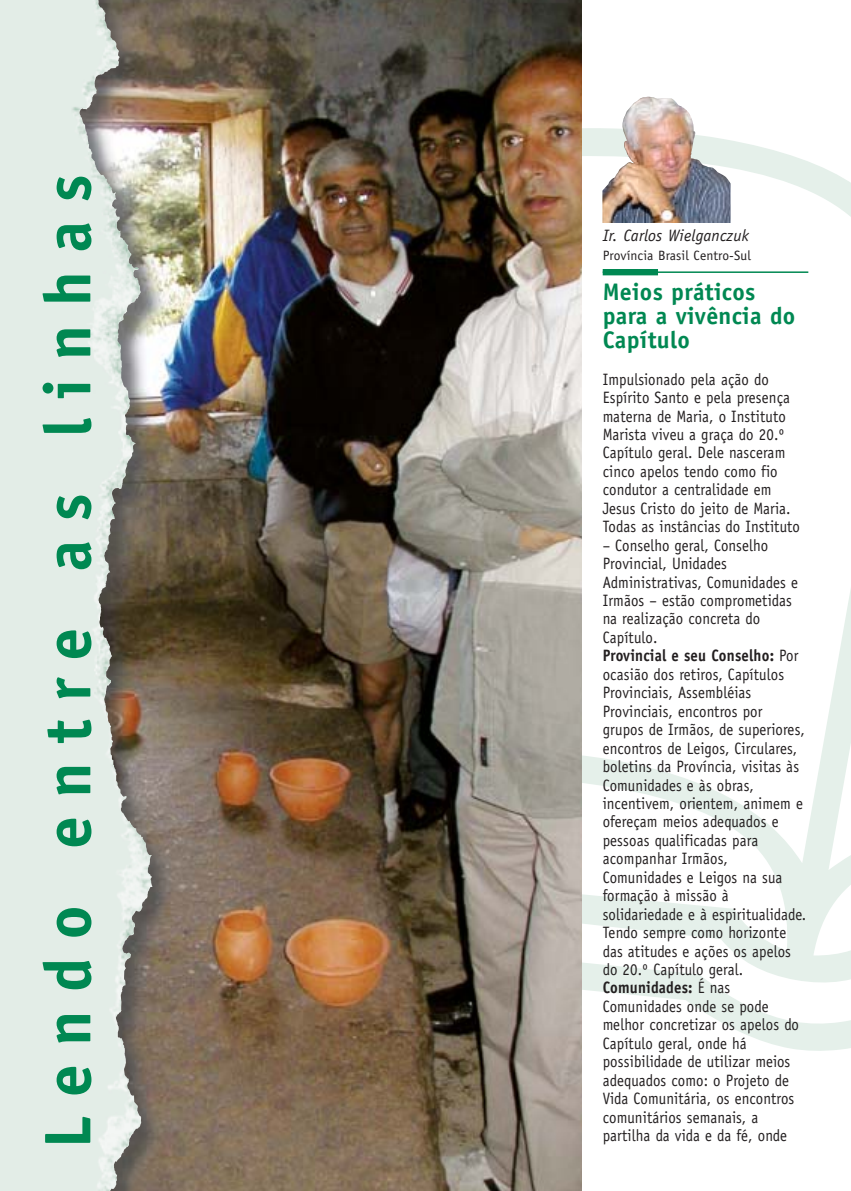
<style>
.page{position:relative;width:851px;height:1191px;background:#fff}
.page>*{position:absolute;margin:0;border:0;box-sizing:border-box;transform-origin:0 0}
.t1{font:700 66px "Officina Sans";letter-spacing:.28em;color:#008852}
.t2{font:700 24px/24px "Officina Sans";letter-spacing:.01em;color:#008852}
.t3{font:16.5px/18.5px "Officina Sans";letter-spacing:.01em;color:#231f20;scale:.9 1}
.t4{font:italic 16.5px "Officina Sans";letter-spacing:.01em;color:#231f20}
.t5{font:13.5px "Officina Sans";letter-spacing:.01em;color:#231f20}
.s1{font-weight:700}
</style>
<div class="page">
<svg style="left:581px;top:127px;width:269px;height:1030px"></svg>
<img style="left:602px;top:96px;width:128px;height:127px">
<hr style="left:602px;top:271px;width:206px;height:2px;background:#008852">
<div style="left:602px;top:269px;width:56px;height:6px;background:#008852"></div>
<img style="left:0;top:0;width:581px;height:1191px">
<img style="left:0;top:0;width:119px;height:108px">
<h1 class="t1" style="left:43px;top:1149px;width:976px;rotate:-90deg">Lendo entre as linhas</h1>
<p class="t4" style="left:602px;top:229px;width:148px">Ir. Carlos Wielganczuk</p>
<p class="t5" style="left:602px;top:251px;width:150px">Província Brasil Centro-Sul</p>
<h2 class="t2" style="left:602px;top:282px;width:194px">Meios práticos para a vivência do<br>Capítulo</h2>
<p class="t3" style="left:602px;top:371px;width:221px">Impulsionado pela ação do<br>Espírito Santo e pela presença materna de Maria, o Instituto<br>Marista viveu a graça do 20.º<br>Capítulo geral. Dele nasceram cinco apelos tendo como fio condutor a centralidade em<br>Jesus Cristo do jeito de Maria.<br>Todas as instâncias do Instituto</p>
<p class="t3" style="left:602px;top:537px;width:228px">– Conselho geral, Conselho<br>Provincial, Unidades<br>Administrativas, Comunidades e<br>Irmãos – estão comprometidas na realização concreta do<br>Capítulo.<br><span class="s1">Provincial e seu Conselho:</span> Por ocasião dos retiros, Capítulos<br>Provinciais, Assembléias<br>Provinciais, encontros por grupos de Irmãos, de superiores, encontros de Leigos, Circulares, boletins da Província, visitas às<br>Comunidades e às obras, incentivem, orientem, animem e ofereçam meios adequados e pessoas qualificadas para acompanhar Irmãos,<br>Comunidades e Leigos na sua formação à missão à solidariedade e à espiritualidade.<br>Tendo sempre como horizonte das atitudes e ações os apelos do 20.º Capítulo geral.<br><span class="s1">Comunidades:</span> É nas<br>Comunidades onde se pode melhor concretizar os apelos do<br>Capítulo geral, onde há possibilidade de utilizar meios adequados como: o Projeto de<br>Vida Comunitária, os encontros comunitários semanais, a</p>
<p class="t3" style="left:602px;top:1128px;width:206px">partilha da vida e da fé, onde</p>
</div>
